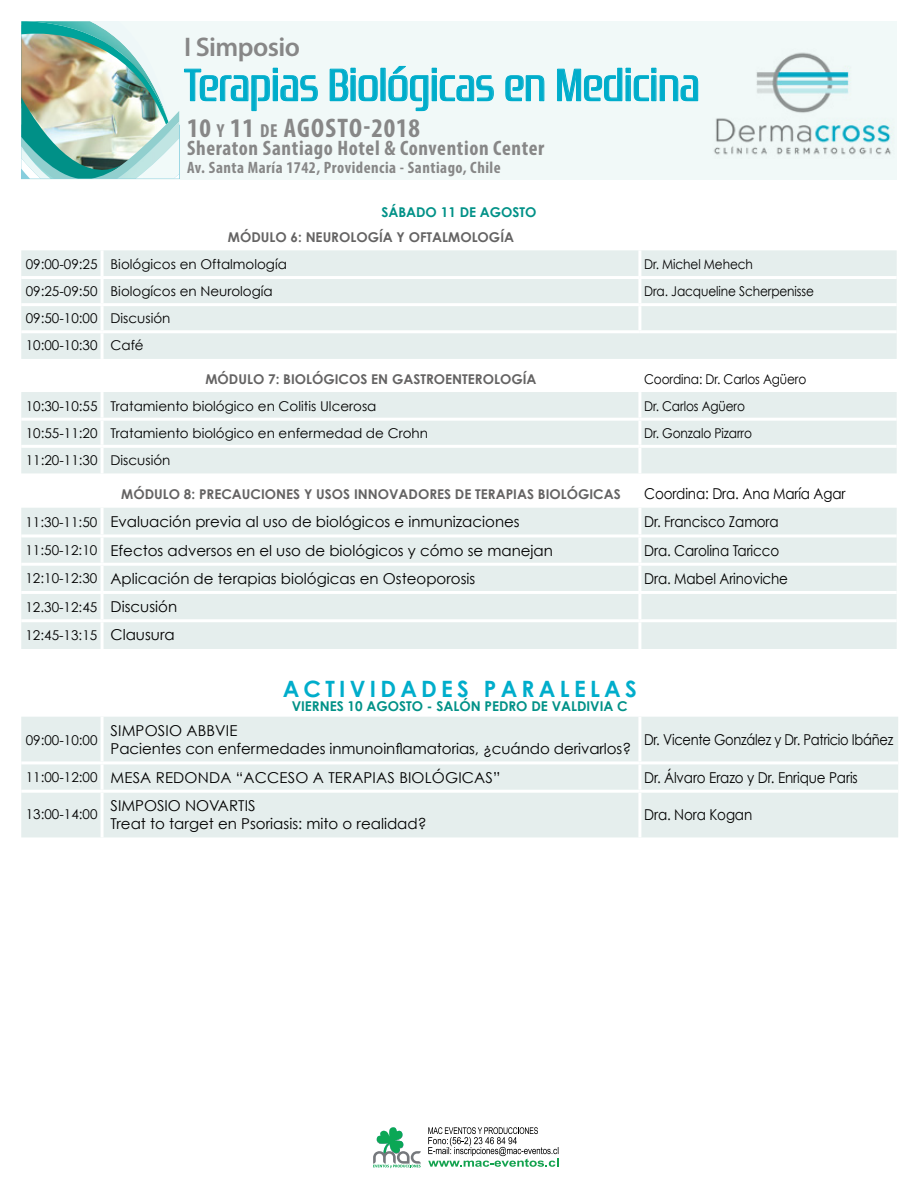
<style>
.page{position:relative;width:918px;height:1188px;background:#fff}
.page>*{position:absolute;margin:0;border:0;box-sizing:border-box;transform-origin:0 0}
.t1{font:45px "Zrnic Rg";color:#00adcb;scale:.92 1}
.t2{font:700 condensed 27px "Myriad Pro";letter-spacing:.03em;color:#878787}
.t3{font:600 27px "Myriad Pro";letter-spacing:-.02em;color:#878787}
.t4{font:700 22.5px "Century Gothic";letter-spacing:.19em;color:#00adcb}
.t5{font:700 condensed 21px "Myriad Pro";letter-spacing:.03em;color:#878787}
.t6{font:700 condensed 16.5px "Myriad Pro";letter-spacing:.03em;color:#878787}
.t7{font:15px/18px "Century Gothic";color:#000}
.t8{font:15px "Century Gothic";color:#000;scale:.9 1}
.t9{font:15px "Century Gothic";letter-spacing:-.02em;color:#000;scale:.87 1}
.t10{font:13.5px/27.2px "Century Gothic";color:#000}
.t11{font:700 13.5px "Century Gothic";color:#646363}
.t12{font:13.5px "Century Gothic";color:#000;scale:.9 1}
.t13{font:700 13.5px "Century Gothic";color:#009187}
.s1{font-size:18.9px}
.s2{font-size:13.5px}
.s3{font-size:15px}
</style>
<div class="page">
<div style="left:21px;top:21px;width:876px;height:158px;background:#f1f9f8"></div>
<svg style="left:373px;top:1127px;width:48px;height:41px"></svg>
<svg style="left:428px;top:1127px;width:131px;height:40px"></svg>
<img style="left:714px;top:52px;width:177px;height:103px">
<img style="left:21px;top:21px;width:297px;height:159px">
<svg style="left:329px;top:68px;width:49px;height:34px"></svg>
<svg style="left:388px;top:65px;width:106px;height:47px"></svg>
<svg style="left:505px;top:75px;width:40px;height:27px"></svg>
<svg style="left:557px;top:67px;width:142px;height:35px"></svg>
<div style="left:21px;top:250px;width:876px;height:109px;background:#e5eeed"></div>
<hr style="left:101px;top:250px;width:3px;height:26px;background:#fff">
<hr style="left:638px;top:250px;width:3px;height:26px;background:#fff">
<hr style="left:21px;top:276px;width:81px;height:3px;background:#fff">
<hr style="left:102px;top:276px;width:538px;height:3px;background:#fff">
<hr style="left:101px;top:279px;width:3px;height:24px;background:#fff">
<hr style="left:640px;top:276px;width:257px;height:3px;background:#fff">
<hr style="left:638px;top:279px;width:3px;height:24px;background:#fff">
<hr style="left:21px;top:303px;width:81px;height:3px;background:#fff">
<hr style="left:102px;top:303px;width:538px;height:3px;background:#fff">
<hr style="left:101px;top:306px;width:3px;height:24px;background:#fff">
<hr style="left:640px;top:303px;width:257px;height:3px;background:#fff">
<hr style="left:638px;top:306px;width:3px;height:24px;background:#fff">
<hr style="left:21px;top:330px;width:81px;height:3px;background:#fff">
<hr style="left:102px;top:330px;width:538px;height:3px;background:#fff">
<hr style="left:101px;top:333px;width:3px;height:26px;background:#fff">
<hr style="left:640px;top:330px;width:257px;height:3px;background:#fff">
<div style="left:21px;top:392px;width:876px;height:81px;background:#e5eeed"></div>
<hr style="left:101px;top:392px;width:3px;height:26px;background:#fff">
<hr style="left:638px;top:392px;width:3px;height:26px;background:#fff">
<hr style="left:21px;top:418px;width:81px;height:3px;background:#fff">
<hr style="left:102px;top:418px;width:538px;height:3px;background:#fff">
<hr style="left:101px;top:421px;width:3px;height:24px;background:#fff">
<hr style="left:640px;top:418px;width:257px;height:3px;background:#fff">
<hr style="left:638px;top:421px;width:3px;height:24px;background:#fff">
<hr style="left:21px;top:445px;width:81px;height:3px;background:#fff">
<hr style="left:102px;top:445px;width:538px;height:3px;background:#fff">
<hr style="left:101px;top:448px;width:3px;height:25px;background:#fff">
<hr style="left:640px;top:445px;width:257px;height:3px;background:#fff">
<hr style="left:638px;top:448px;width:3px;height:25px;background:#fff">
<div style="left:21px;top:508px;width:876px;height:141px;background:#e5eeed"></div>
<hr style="left:101px;top:508px;width:3px;height:26px;background:#fff">
<hr style="left:638px;top:508px;width:3px;height:26px;background:#fff">
<hr style="left:21px;top:534px;width:81px;height:3px;background:#fff">
<hr style="left:102px;top:534px;width:538px;height:3px;background:#fff">
<hr style="left:101px;top:537px;width:3px;height:26px;background:#fff">
<hr style="left:640px;top:534px;width:257px;height:3px;background:#fff">
<hr style="left:638px;top:537px;width:3px;height:26px;background:#fff">
<hr style="left:21px;top:563px;width:81px;height:3px;background:#fff">
<hr style="left:102px;top:563px;width:538px;height:3px;background:#fff">
<hr style="left:101px;top:566px;width:3px;height:25px;background:#fff">
<hr style="left:640px;top:563px;width:257px;height:3px;background:#fff">
<hr style="left:638px;top:566px;width:3px;height:25px;background:#fff">
<hr style="left:21px;top:591px;width:81px;height:3px;background:#fff">
<hr style="left:102px;top:591px;width:538px;height:3px;background:#fff">
<hr style="left:101px;top:594px;width:3px;height:25px;background:#fff">
<hr style="left:640px;top:591px;width:257px;height:3px;background:#fff">
<hr style="left:638px;top:594px;width:3px;height:25px;background:#fff">
<hr style="left:21px;top:619px;width:81px;height:3px;background:#fff">
<hr style="left:102px;top:619px;width:538px;height:3px;background:#fff">
<hr style="left:101px;top:622px;width:3px;height:27px;background:#fff">
<hr style="left:640px;top:619px;width:257px;height:3px;background:#fff">
<hr style="left:638px;top:622px;width:3px;height:27px;background:#fff">
<div style="left:21px;top:717px;width:877px;height:120px;background:#e5eeed"></div>
<hr style="left:101px;top:717px;width:3px;height:44px;background:#fff">
<hr style="left:21px;top:761px;width:81px;height:3px;background:#fff">
<hr style="left:102px;top:761px;width:538px;height:3px;background:#fff">
<hr style="left:101px;top:764px;width:3px;height:26px;background:#fff">
<hr style="left:640px;top:761px;width:258px;height:3px;background:#fff">
<hr style="left:21px;top:790px;width:81px;height:3px;background:#fff">
<hr style="left:102px;top:790px;width:538px;height:3px;background:#fff">
<hr style="left:101px;top:793px;width:3px;height:44px;background:#fff">
<hr style="left:640px;top:790px;width:258px;height:3px;background:#fff">
<hr style="left:638px;top:717px;width:3px;height:44px;background:#fff">
<hr style="left:638px;top:764px;width:3px;height:26px;background:#fff">
<hr style="left:638px;top:793px;width:3px;height:44px;background:#fff">
<h2 class="t3" style="left:184px;top:29px;width:118px">I Simposio</h2>
<h1 class="t1" style="left:184px;top:58px;width:562px">Terapias Biológicas en Medicina</h1>
<h2 class="t2" style="left:187px;top:111px;width:234px">10 <span class="s1">y</span> 11 <span class="s1">de</span> AGOSTO-2018</h2>
<h3 class="t5" style="left:187px;top:135px;width:359px">Sheraton Santiago Hotel &amp; Convention Center</h3>
<p class="t6" style="left:187px;top:157px;width:315px">Av. Santa María 1742, Providencia - Santiago, Chile</p>
<p class="t13" style="left:381px;top:204px;width:157px">SÁBADO 11 DE AGOSTO</p>
<p class="t11" style="left:228px;top:228px;width:288px">MÓDULO 6: NEUROLOGÍA Y OFTALMOLOGÍA</p>
<p class="t10" style="left:26px;top:250px;width:263px">09:00-09:25 Biológicos en Oftalmología</p>
<p class="t12" style="left:644px;top:256px;width:122px">Dr. Michel Mehech</p>
<p class="t10" style="left:26px;top:278px;width:249px">09:25-09:50 Biologícos en Neurología</p>
<p class="t12" style="left:644px;top:283px;width:190px">Dra. Jacqueline Scherpenisse</p>
<p class="t10" style="left:26px;top:305px;width:146px">09:50-10:00 Discusión<br>10:00-10:30 Café</p>
<p class="t11" style="left:206px;top:370px;width:333px">MÓDULO 7: BIOLÓGICOS EN GASTROENTEROLOGÍA</p>
<p class="t12" style="left:644px;top:370px;width:182px">Coordina: Dr. Carlos Agüero</p>
<p class="t10" style="left:26px;top:392px;width:352px">10:30-10:55 Tratamiento biológico en Colitis Ulcerosa</p>
<p class="t12" style="left:644px;top:398px;width:114px">Dr. Carlos Agüero</p>
<p class="t10" style="left:26px;top:419px;width:404px">10:55-11:20 Tratamiento biológico en enfermedad de Crohn</p>
<p class="t12" style="left:644px;top:425px;width:121px">Dr. Gonzalo Pizarro</p>
<p class="t10" style="left:26px;top:446px;width:146px">11:20-11:30 Discusión</p>
<p class="t11" style="left:121px;top:485px;width:501px">MÓDULO 8: PRECAUCIONES Y USOS INNOVADORES DE TERAPIAS BIOLÓGICAS</p>
<p class="t8" style="left:644px;top:485px;width:225px">Coordina: Dra. Ana María Agar</p>
<p class="t7" style="left:26px;top:513px;width:496px"><span class="s2">11:30-11:50</span> Evaluación previa al uso de biológicos e inmunizaciones</p>
<p class="t8" style="left:644px;top:513px;width:151px">Dr. Francisco Zamora</p>
<p class="t7" style="left:26px;top:541px;width:529px"><span class="s2">11:50-12:10</span> Efectos adversos en el uso de biológicos y cómo se manejan</p>
<p class="t8" style="left:644px;top:541px;width:152px">Dra. Carolina Taricco</p>
<p class="t7" style="left:26px;top:569px;width:451px"><span class="s2">12:10-12:30</span> Aplicación de terapias biológicas en Osteoporosis</p>
<p class="t8" style="left:644px;top:569px;width:161px">Dra. Mabel Arinoviche</p>
<p class="t10" style="left:26px;top:593px;width:153px;line-height:28.2px">12.30-12:45 <span class="s3">Discusión<br></span>12:45-13:15 <span class="s3">Clausura</span></p>
<h3 class="t4" style="left:283px;top:675px;width:356px">ACTIVIDADES PARALELAS</h3>
<p class="t13" style="left:292px;top:697px;width:338px">VIERNES 10 AGOSTO - SALÓN PEDRO DE VALDIVIA C</p>
<p class="t10" style="left:26px;top:726px;width:73px">09:00-10:00</p>
<p class="t7" style="left:111px;top:722px;width:522px">SIMPOSIO ABBVIE<br>Pacientes con enfermedades inmunoinflamatorias, ¿cuándo derivarlos?</p>
<p class="t9" style="left:644px;top:731px;width:288px">Dr. Vicente González y Dr. Patricio Ibáñez</p>
<p class="t7" style="left:26px;top:768px;width:476px"><span class="s2">11:00-12:00</span> MESA REDONDA “ACCESO A TERAPIAS BIOLÓGICAS”</p>
<p class="t8" style="left:644px;top:768px;width:239px">Dr. Álvaro Erazo y Dr. Enrique Paris</p>
<p class="t10" style="left:26px;top:801px;width:73px">13:00-14:00</p>
<p class="t7" style="left:111px;top:796px;width:318px">SIMPOSIO NOVARTIS<br>Treat to target en Psoriasis: mito o realidad?</p>
<p class="t8" style="left:644px;top:805px;width:122px">Dra. Nora Kogan</p>
</div>
